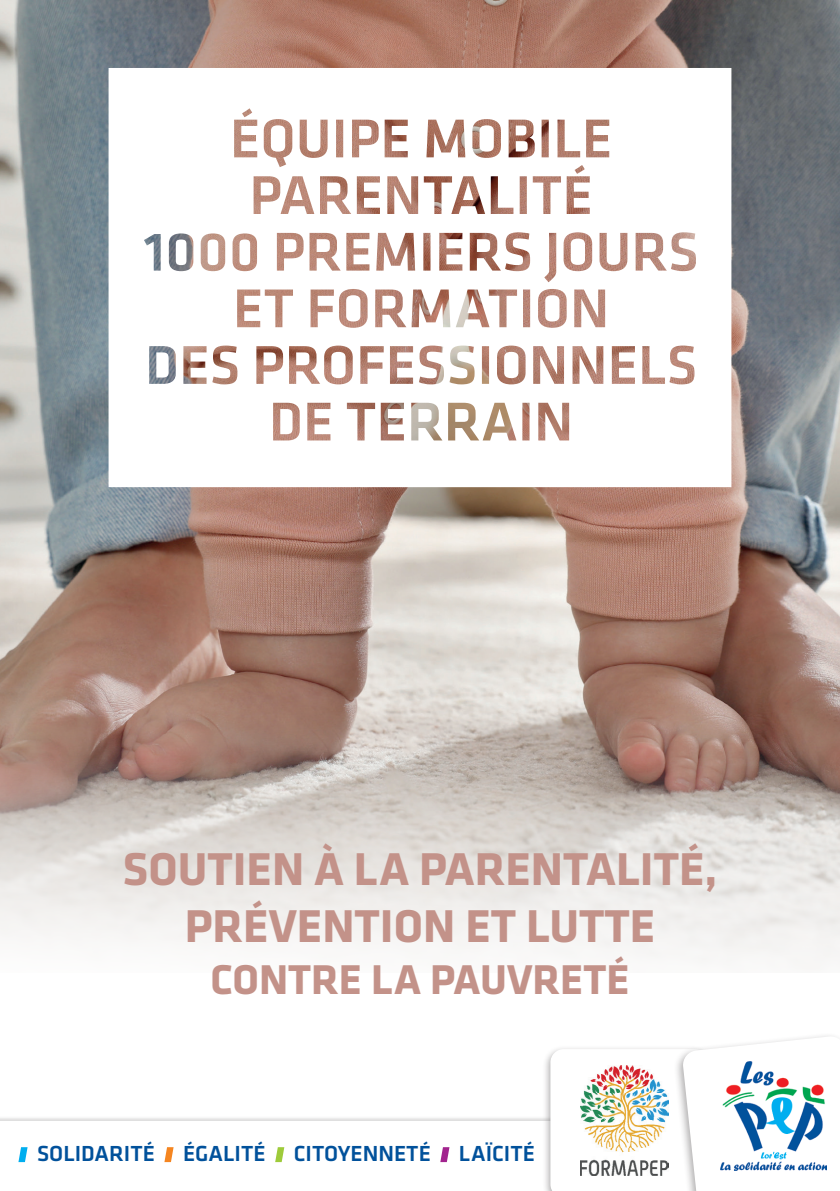
<style>
.page{position:relative;width:840px;height:1191px;background:#fff}
.page>*{position:absolute;margin:0;border:0;box-sizing:border-box;transform-origin:0 0}
.t1{font:700 47.6px/57.2px "Klavika";color:#c39289;text-align:center}
.t2{font:700 43.2px "Klavika";color:#c39289}
.t3{font:500 22.6px "Klavika";color:#01519b}
</style>
<div class="page">
<img style="left:0;top:0;width:839px;height:963px">
<div style="left:0;top:1116px;width:839px;height:75px;background:#231f20;opacity:.15"></div>
<div style="left:0;top:1121px;width:839px;height:70px;background:#fff"></div>
<svg style="left:18px;top:1147px;width:10px;height:15px"></svg>
<svg style="left:164px;top:1147px;width:9px;height:15px"></svg>
<svg style="left:275px;top:1147px;width:9px;height:15px"></svg>
<svg style="left:440px;top:1147px;width:9px;height:15px"></svg>
<div style="left:541px;top:1044px;width:171px;height:147px;background:#231f20;opacity:.35"></div>
<svg style="left:550px;top:1035px;width:289px;height:156px"></svg>
<img style="left:719px;top:1061px;width:107px;height:109px">
<svg style="left:108px;top:68px;width:623px;height:419px"></svg>
<svg style="left:545px;top:295px;width:14px;height:26px"></svg>
<svg style="left:284px;top:239px;width:12px;height:13px"></svg>
<svg style="left:504px;top:352px;width:14px;height:26px"></svg>
<div style="left:207px;top:239px;width:11px;height:26px;background:#fff;border-radius:5px"></div>
<svg style="left:476px;top:239px;width:14px;height:13px"></svg>
<svg style="left:494px;top:409px;width:10px;height:17px"></svg>
<div style="left:239px;top:239px;width:11px;height:26px;background:#fff;border-radius:5px"></div>
<svg style="left:515px;top:141px;width:12px;height:10px"></svg>
<svg style="left:462px;top:182px;width:11px;height:18px"></svg>
<p class="t1" style="left:122px;top:841px;width:596px">SOUTIEN À LA PARENTALITÉ,<br>PRÉVENTION ET LUTTE</p>
<p class="t2" style="left:210px;top:956px;width:420px">CONTRE LA PAUVRETÉ</p>
<p class="t3" style="left:37px;top:1141px;width:499px">SOLIDARITÉ ÉGALITÉ CITOYENNETÉ LAÏCITÉ</p>
</div>
